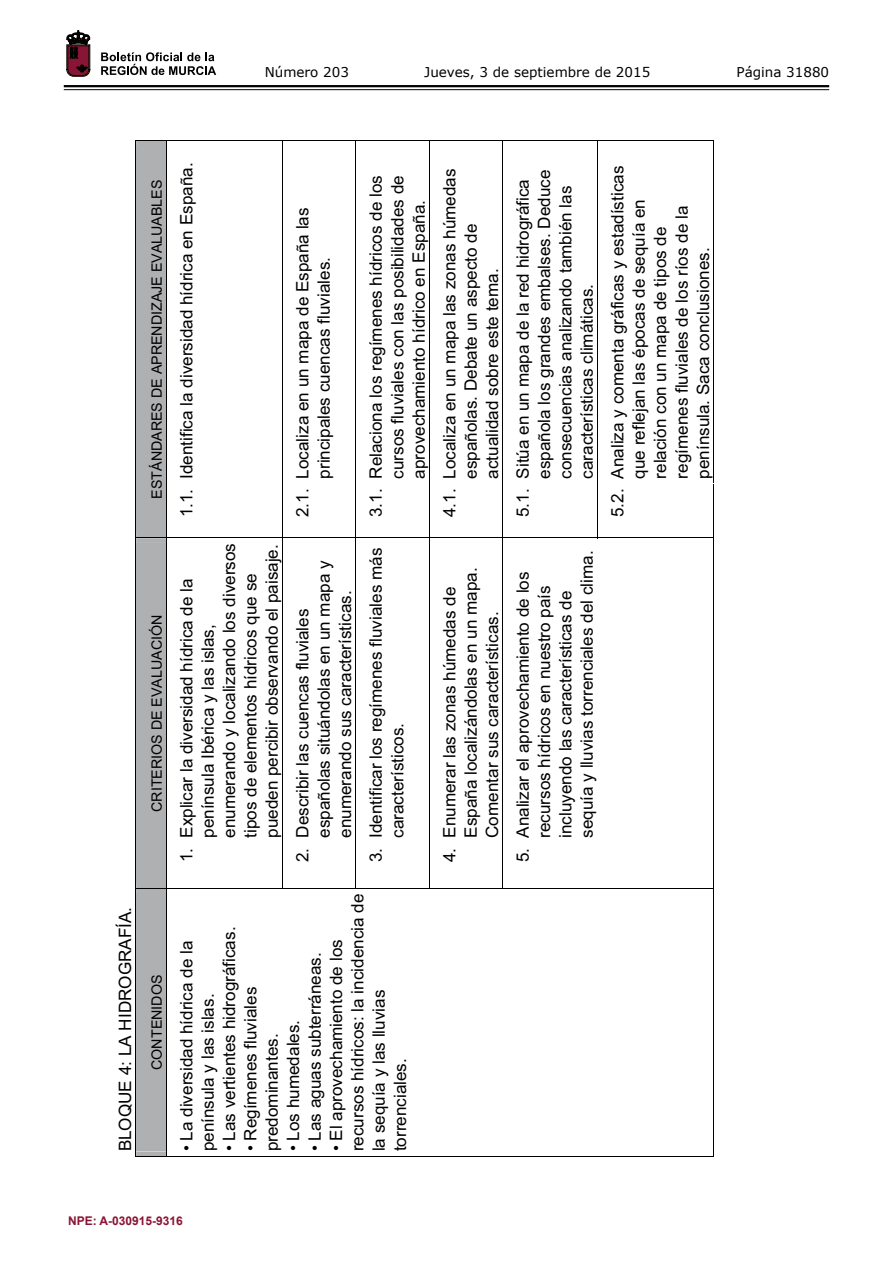
<style>
.page{position:relative;width:893px;height:1263px;background:#fff}
.page>*{position:absolute;margin:0;border:0;box-sizing:border-box;transform-origin:0 0}
.t1{font:17.1px/21.3px "Arial";color:#000}
.t2{font:14.25px "Arial";color:#000}
.t3{font:13.5px "Verdana";color:#000}
.t4{font:700 12px "Arial";color:#891536}
</style>
<div class="page">
<hr style="left:64px;top:85px;width:765px;height:2px;background:#000">
<hr style="left:64px;top:89px;width:765px;height:1px;background:#000">
<svg style="left:101px;top:52px;width:115px;height:23px"></svg>
<svg style="left:67px;top:31px;width:23px;height:45px"></svg>
<div style="left:135px;top:140px;width:31px;height:1017px;background:#afb0b2"></div>
<hr style="left:136px;top:1156px;width:30px;height:1px;background:#000">
<hr style="left:136px;top:888px;width:30px;height:1px;background:#000">
<hr style="left:136px;top:537px;width:30px;height:1px;background:#000">
<hr style="left:136px;top:140px;width:30px;height:1px;background:#000">
<hr style="left:166px;top:140px;width:1px;height:1017px;background:#000">
<hr style="left:167px;top:1156px;width:115px;height:1px;background:#000">
<hr style="left:167px;top:888px;width:115px;height:1px;background:#000">
<hr style="left:167px;top:537px;width:115px;height:1px;background:#000">
<hr style="left:167px;top:140px;width:115px;height:1px;background:#000">
<hr style="left:282px;top:140px;width:1px;height:749px;background:#000">
<hr style="left:283px;top:1156px;width:73px;height:1px;background:#000">
<hr style="left:283px;top:888px;width:73px;height:1px;background:#000">
<hr style="left:283px;top:537px;width:73px;height:1px;background:#000">
<hr style="left:283px;top:140px;width:73px;height:1px;background:#000">
<hr style="left:356px;top:140px;width:1px;height:749px;background:#000">
<hr style="left:356px;top:1156px;width:73px;height:1px;background:#000">
<hr style="left:356px;top:888px;width:73px;height:1px;background:#000">
<hr style="left:356px;top:537px;width:73px;height:1px;background:#000">
<hr style="left:356px;top:140px;width:73px;height:1px;background:#000">
<hr style="left:429px;top:140px;width:1px;height:749px;background:#000">
<hr style="left:430px;top:1156px;width:72px;height:1px;background:#000">
<hr style="left:430px;top:888px;width:72px;height:1px;background:#000">
<hr style="left:430px;top:537px;width:72px;height:1px;background:#000">
<hr style="left:430px;top:140px;width:72px;height:1px;background:#000">
<hr style="left:502px;top:140px;width:1px;height:749px;background:#000">
<hr style="left:503px;top:1156px;width:94px;height:1px;background:#000">
<hr style="left:503px;top:888px;width:94px;height:1px;background:#000">
<hr style="left:503px;top:537px;width:94px;height:1px;background:#000">
<hr style="left:503px;top:140px;width:94px;height:1px;background:#000">
<hr style="left:597px;top:140px;width:1px;height:398px;background:#000">
<hr style="left:598px;top:1156px;width:116px;height:1px;background:#000">
<hr style="left:713px;top:889px;width:1px;height:268px;background:#000">
<hr style="left:598px;top:888px;width:116px;height:1px;background:#000">
<hr style="left:713px;top:843px;width:1px;height:45px;background:#000">
<hr style="left:713px;top:538px;width:1px;height:304px;background:#000">
<hr style="left:598px;top:537px;width:116px;height:1px;background:#000">
<hr style="left:713px;top:484px;width:1px;height:53px;background:#000">
<hr style="left:713px;top:141px;width:1px;height:342px;background:#000">
<hr style="left:598px;top:140px;width:116px;height:1px;background:#000">
<p class="t3" style="left:265px;top:62px;width:86px">Número 203</p>
<p class="t3" style="left:424px;top:62px;width:228px">Jueves, 3 de septiembre de 2015</p>
<p class="t3" style="left:736px;top:62px;width:94px">Página 31880</p>
<p class="t2" style="left:147px;top:499px;width:321px;rotate:-90deg">ESTÁNDARES DE APRENDIZAJE EVALUABLES</p>
<p class="t2" style="left:147px;top:812px;width:199px;rotate:-90deg">CRITERIOS DE EVALUACIÓN</p>
<p class="t1" style="left:115px;top:1151px;width:246px;rotate:-90deg">BLOQUE 4: LA HIDROGRAFÍA.</p>
<p class="t2" style="left:147px;top:1070px;width:97px;rotate:-90deg">CONTENIDOS</p>
<p class="t1" style="left:176px;top:517px;width:356px;rotate:-90deg">1.1. Identifica la diversidad hídrica en España.</p>
<p class="t1" style="left:176px;top:838px;width:296px;text-indent:-24px;rotate:-90deg">1. Explicar la diversidad hídrica de la península Ibérica y las islas, enumerando y localizando los diversos tipos de elementos hídricos que se pueden percibir observando el paisaje.</p>
<p class="t1" style="left:292px;top:479px;width:273px;text-indent:-39px;rotate:-90deg">2.1. Localiza en un mapa de España las principales cuencas fluviales.</p>
<p class="t1" style="left:292px;top:838px;width:279px;text-indent:-24px;rotate:-90deg">2. Describir las cuencas fluviales españolas situándolas en un mapa y enumerando sus características.</p>
<p class="t1" style="left:365px;top:479px;width:305px;text-align:justify;text-indent:-39px;rotate:-90deg">3.1. Relaciona los regímenes hídricos de los cursos fluviales con las posibilidades de aprovechamiento hídrico en España.</p>
<p class="t1" style="left:365px;top:838px;width:292px;text-indent:-24px;rotate:-90deg">3. Identificar los regímenes fluviales más característicos.</p>
<p class="t1" style="left:219px;top:1151px;width:226px;rotate:-90deg">• Las vertientes hidrográficas.</p>
<p class="t1" style="left:176px;top:1151px;width:212px;rotate:-90deg">• La diversidad hídrica de la península y las islas.</p>
<p class="t1" style="left:240px;top:1151px;width:166px;rotate:-90deg">• Regímenes fluviales predominantes.</p>
<p class="t1" style="left:283px;top:1151px;width:133px;rotate:-90deg">• Los humedales.</p>
<p class="t1" style="left:326px;top:1151px;width:259px;rotate:-90deg">• El aprovechamiento de los recursos hídricos: la incidencia de la sequía y las lluvias torrenciales.</p>
<p class="t1" style="left:304px;top:1151px;width:201px;rotate:-90deg">• Las aguas subterráneas.</p>
<p class="t1" style="left:439px;top:479px;width:312px;text-indent:-39px;rotate:-90deg">4.1. Localiza en un mapa las zonas húmedas españolas. Debate un aspecto de actualidad sobre este tema.</p>
<p class="t1" style="left:512px;top:479px;width:311px;text-indent:-39px;rotate:-90deg">5.1. Sitúa en un mapa de la red hidrográfica española los grandes embalses. Deduce consecuencias analizando también las características climáticas.</p>
<p class="t1" style="left:439px;top:838px;width:272px;text-indent:-24px;rotate:-90deg">4. Enumerar las zonas húmedas de<br>España localizándolas en un mapa.<br>Comentar sus características.</p>
<p class="t1" style="left:512px;top:838px;width:289px;text-indent:-24px;rotate:-90deg">5. Analizar el aprovechamiento de los recursos hídricos en nuestro país incluyendo las características de sequía y lluvias torrenciales del clima.</p>
<p class="t1" style="left:607px;top:479px;width:314px;text-indent:-39px;rotate:-90deg">5.2. Analiza y comenta gráficas y estadísticas que reflejan las épocas de sequía en relación con un mapa de tipos de regímenes fluviales de los ríos de la península. Saca conclusiones.</p>
<p class="t4" style="left:68px;top:1213px;width:116px">NPE: A-030915-9316</p>
</div>
